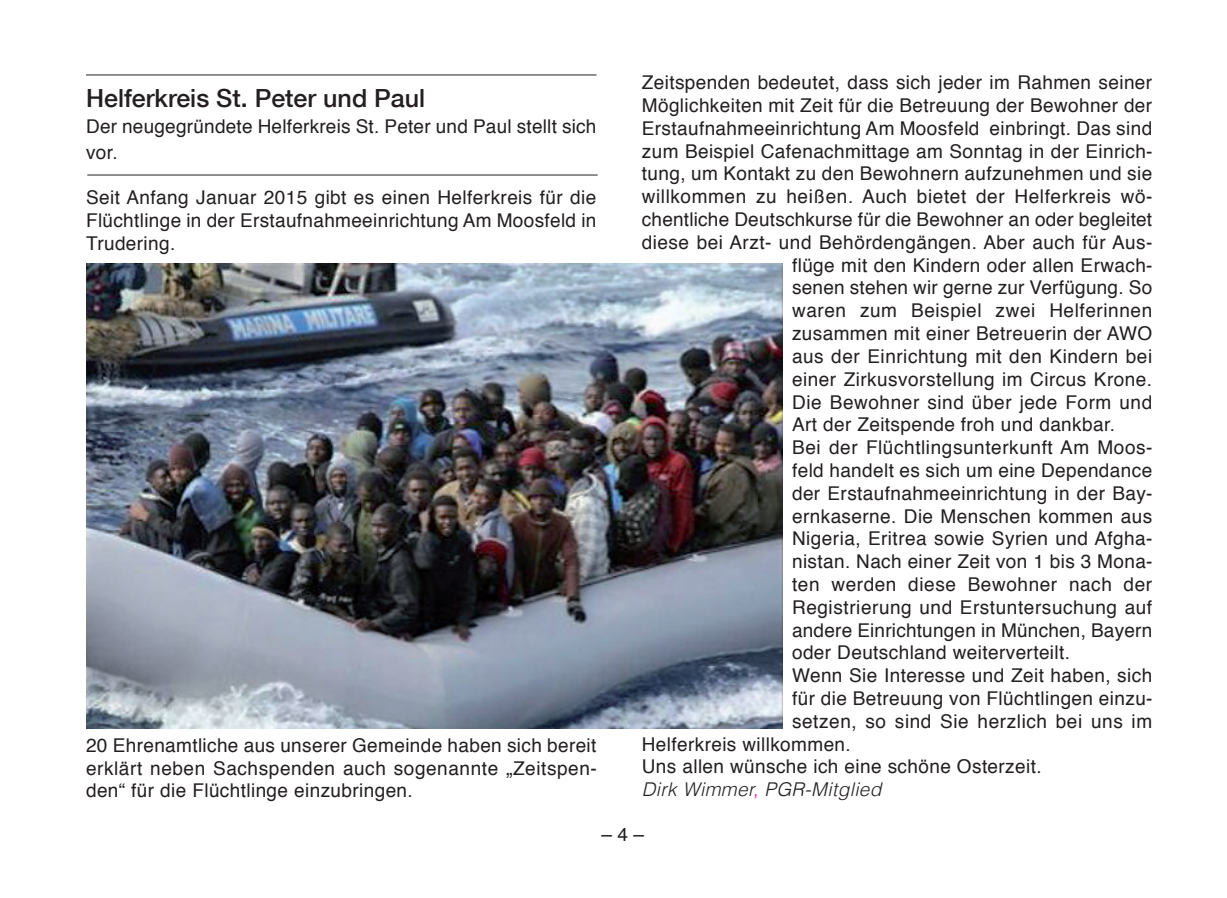
<style>
.page{position:relative;width:1227px;height:898px;background:#fff}
.page>*{position:absolute;margin:0;border:0;box-sizing:border-box;transform-origin:0 0}
.t1{font:500 25px "Helvetica Neue";color:#231f20}
.t2{font:19px/22.8px "Helvetica";letter-spacing:.02em;color:#231f20;text-align:justify}
.t3{font:italic 300 19px "Helvetica";letter-spacing:.02em;color:#231f20}
.s1{color:#ed028c}
</style>
<div class="page">
<hr style="left:86px;top:75px;width:510px;height:1px;background:#231f20">
<img style="left:87px;top:263px;width:695px;height:465px">
<hr style="left:87px;top:175px;width:510px;height:1px;background:#231f20">
<h1 class="t1" style="left:86px;top:82px;width:341px">Helferkreis St. Peter und Paul</h1>
<p class="t2" style="left:86px;top:115px;width:512px;line-height:26px">Der neugegründete Helferkreis St. Peter und Paul stellt sich vor.</p>
<p class="t2" style="left:86px;top:188px;width:512px">Seit Anfang Januar 2015 gibt es einen Helferkreis für die Flüchtlinge in der Erstaufnahmeeinrichtung Am Moosfeld in Trudering.</p>
<p class="t2" style="left:86px;top:735px;width:512px">20 Ehrenamtliche aus unserer Gemeinde haben sich bereit erklärt neben Sachspenden auch sogenannte „Zeitspen&shy;den“ für die Flüchtlinge einzubringen.</p>
<p class="t2" style="left:642px;top:73px;width:512px">Zeitspenden bedeutet, dass sich jeder im Rahmen seiner</p>
<p class="t2" style="left:642px;top:95px;width:512px">Möglichkeiten mit Zeit für die Betreuung der Bewohner der</p>
<p class="t2" style="left:642px;top:118px;width:512px">Erstaufnahmeeinrichtung Am Moosfeld einbringt. Das sind</p>
<p class="t2" style="left:642px;top:141px;width:512px">zum Beispiel Cafenachmittage am Sonntag in der Einrich-</p>
<p class="t2" style="left:642px;top:164px;width:512px">tung, um Kontakt zu den Bewohnern aufzunehmen und sie</p>
<p class="t2" style="left:642px;top:187px;width:512px">willkommen zu heißen. Auch bietet der Helferkreis wö-</p>
<p class="t2" style="left:642px;top:209px;width:512px">chentliche Deutschkurse für die Bewohner an oder begleitet</p>
<p class="t2" style="left:642px;top:232px;width:512px">diese bei Arzt- und Behördengängen. Aber auch für Aus-</p>
<p class="t2" style="left:792px;top:255px;width:362px">flüge mit den Kindern oder allen Erwach-</p>
<p class="t2" style="left:792px;top:278px;width:362px">senen stehen wir gerne zur Verfügung. So</p>
<p class="t2" style="left:792px;top:301px;width:362px">waren zum Beispiel zwei Helferinnen</p>
<p class="t2" style="left:792px;top:323px;width:362px">zusammen mit einer Betreuerin der AWO</p>
<p class="t2" style="left:792px;top:346px;width:362px">aus der Einrichtung mit den Kindern bei</p>
<p class="t2" style="left:792px;top:369px;width:362px">einer Zirkusvorstellung im Circus Krone.</p>
<p class="t2" style="left:792px;top:392px;width:362px">Die Bewohner sind über jede Form und</p>
<p class="t2" style="left:792px;top:415px;width:324px">Art der Zeitspende froh und dankbar.</p>
<p class="t2" style="left:792px;top:437px;width:362px">Bei der Flüchtlingsunterkunft Am Moos-</p>
<p class="t2" style="left:792px;top:460px;width:362px">feld handelt es sich um eine Dependance</p>
<p class="t2" style="left:792px;top:483px;width:362px">der Erstaufnahmeeinrichtung in der Bay-</p>
<p class="t2" style="left:792px;top:506px;width:362px">ernkaserne. Die Menschen kommen aus</p>
<p class="t2" style="left:792px;top:529px;width:362px">Nigeria, Eritrea sowie Syrien und Afgha-</p>
<p class="t2" style="left:792px;top:551px;width:362px">nistan. Nach einer Zeit von 1 bis 3 Mona-</p>
<p class="t2" style="left:792px;top:574px;width:362px">ten werden diese Bewohner nach der</p>
<p class="t2" style="left:792px;top:597px;width:362px">Registrierung und Erstuntersuchung auf</p>
<p class="t2" style="left:792px;top:620px;width:362px">andere Einrichtungen in München, Bayern</p>
<p class="t2" style="left:792px;top:643px;width:279px">oder Deutschland weiterverteilt.</p>
<p class="t2" style="left:792px;top:665px;width:362px">Wenn Sie Interesse und Zeit haben, sich</p>
<p class="t2" style="left:792px;top:688px;width:362px">für die Betreuung von Flüchtlingen einzu-</p>
<p class="t2" style="left:792px;top:711px;width:362px">setzen, so sind Sie herzlich bei uns im</p>
<p class="t2" style="left:642px;top:734px;width:210px">Helferkreis willkommen.</p>
<p class="t2" style="left:642px;top:757px;width:401px">Uns allen wünsche ich eine schöne Osterzeit.</p>
<p class="t3" style="left:642px;top:781px;width:241px">Dirk Wimmer<span class="s1">,</span> PGR-Mitglied</p>
<p class="t2" style="left:601px;top:824px;width:44px">–4–</p>
</div>
